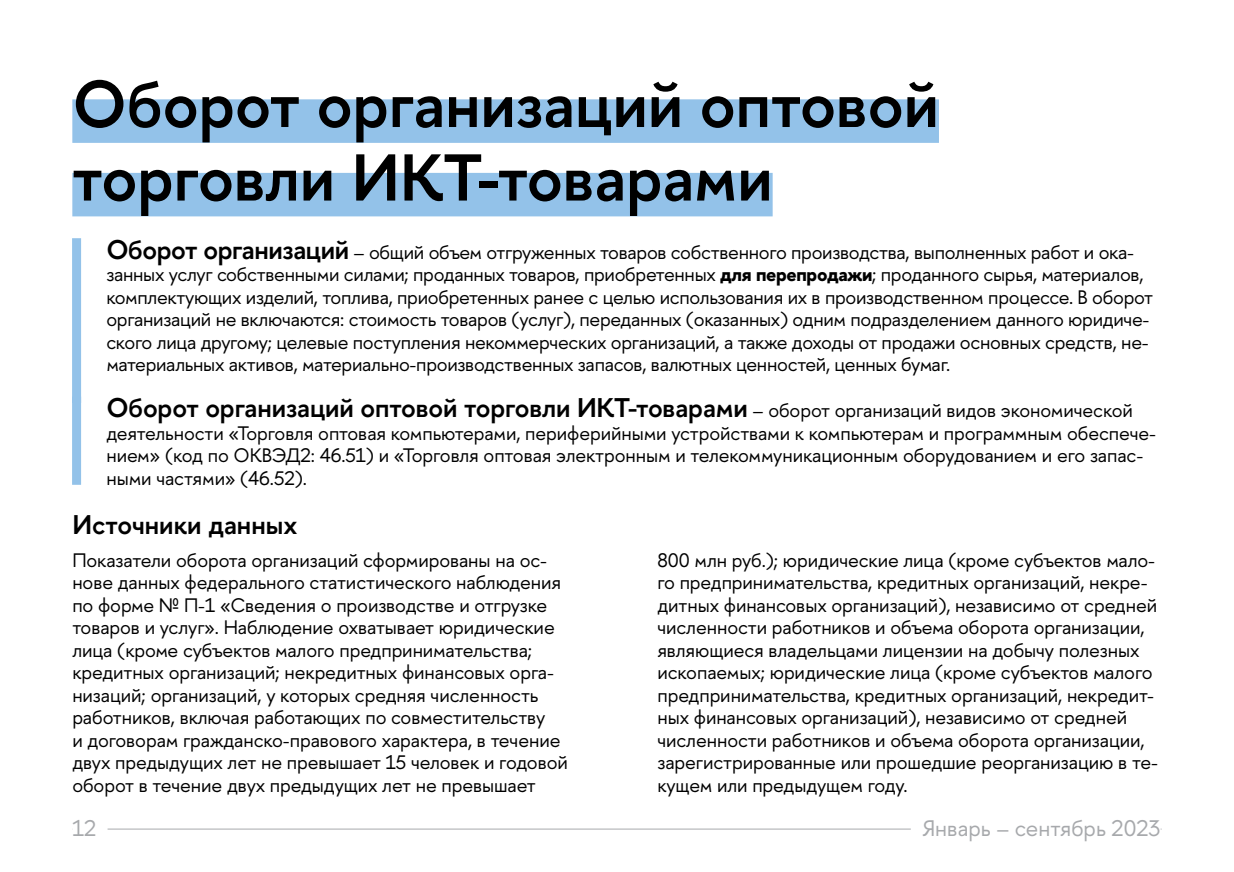
<style>
.page{position:relative;width:1234px;height:872px;background:#fff}
.page>*{position:absolute;margin:0;border:0;box-sizing:border-box;transform-origin:0 0}
.t1{font:600 66px/73.5px "HSE Sans";color:#000}
.t2{font:600 27px "HSE Sans";letter-spacing:-.005em;color:#000}
.t3{font:22.5px "HSE Sans";color:#a7a9ac}
.t4{font:19.5px/22.5px "HSE Sans";letter-spacing:-.005em;color:#000}
.s1{font-weight:600;font-size:27px}
.s2{font-weight:700}
.s3{font-weight:400;font-size:19.5px}
</style>
<div class="page">
<hr style="left:73px;top:828px;width:1087px;height:1px;background:#a7a9ac">
<div style="left:72px;top:818px;width:35px;height:21px;background:#fff"></div>
<div style="left:910px;top:818px;width:250px;height:21px;background:#fff"></div>
<div style="left:72px;top:99px;width:866px;height:44px;background:#93c2e9"></div>
<div style="left:72px;top:173px;width:700px;height:43px;background:#93c2e9"></div>
<div style="left:72px;top:238px;width:9px;height:165px;background:#93c2e9"></div>
<div style="left:72px;top:396px;width:9px;height:89px;background:#93c2e9"></div>
<h1 class="t1" style="left:72px;top:68px;width:867px">Оборот организаций оптовой торговли ИКТ-товарами</h1>
<p class="t4" style="left:106px;top:241px;width:1047px"><span class="s1">Оборот организаций</span> – общий объем отгруженных товаров собственного производства, выполненных работ и ока&shy;занных услуг собственными силами; проданных товаров, приобретенных <span class="s2">для перепродажи</span>; проданного сырья, материалов, комплектующих изделий, топлива, приобретенных ранее с целью использования их в производственном процессе. В оборот организаций не включаются: стоимость товаров (услуг), переданных (оказанных) одним подразделением данного юридиче&shy;ского лица другому; целевые поступления некоммерческих организаций, а также доходы от продажи основных средств, не&shy;материальных активов, материально-производственных запасов, валютных ценностей, ценных бумаг.</p>
<h2 class="t2" style="left:106px;top:390px;width:1027px">Оборот организаций оптовой торговли ИКТ-товарами <span class="s3">– оборот организаций видов экономической</span></h2>
<p class="t4" style="left:106px;top:422px;width:1051px">деятельности «Торговля оптовая компьютерами, периферийными устройствами к компьютерам и программным обеспече&shy;нием» (код по ОКВЭД2: 46.51) и «Торговля оптовая электронным и телекоммуникационным оборудованием и его запас&shy;ными частями» (46.52).</p>
<h2 class="t2" style="left:72px;top:507px;width:226px">Источники данных</h2>
<p class="t4" style="left:72px;top:549px;width:497px">Показатели оборота организаций сформированы на ос&shy;нове данных федерального статистического наблюдения по форме № П-1 «Сведения о производстве и отгрузке товаров и услуг». Наблюдение охватывает юридические лица (кроме субъектов малого предпринимательства; кредитных организаций; некредитных финансовых орга&shy;низаций; организаций, у которых средняя численность работников, включая работающих по совместительству<br>и договорам гражданско-правового характера, в течение двух предыдущих лет не превышает 15 человек и годовой оборот в течение двух предыдущих лет не превышает</p>
<p class="t4" style="left:657px;top:549px;width:502px">800 млн руб.); юридические лица (кроме субъектов мало&shy;го предпринимательства, кредитных организаций, некре&shy;дитных финансовых организаций), независимо от средней численности работников и объема оборота организации, являющиеся владельцами лицензии на добычу полезных ископаемых; юридические лица (кроме субъектов малого предпринимательства, кредитных организаций, некредит&shy;ных финансовых организаций), независимо от средней численности работников и объема оборота организации, зарегистрированные или прошедшие реорганизацию в те&shy;кущем или предыдущем году.</p>
<p class="t3" style="left:72px;top:814px;width:25px">12</p>
<p class="t3" style="left:921px;top:814px;width:240px">Январь – сентябрь 2023</p>
</div>
